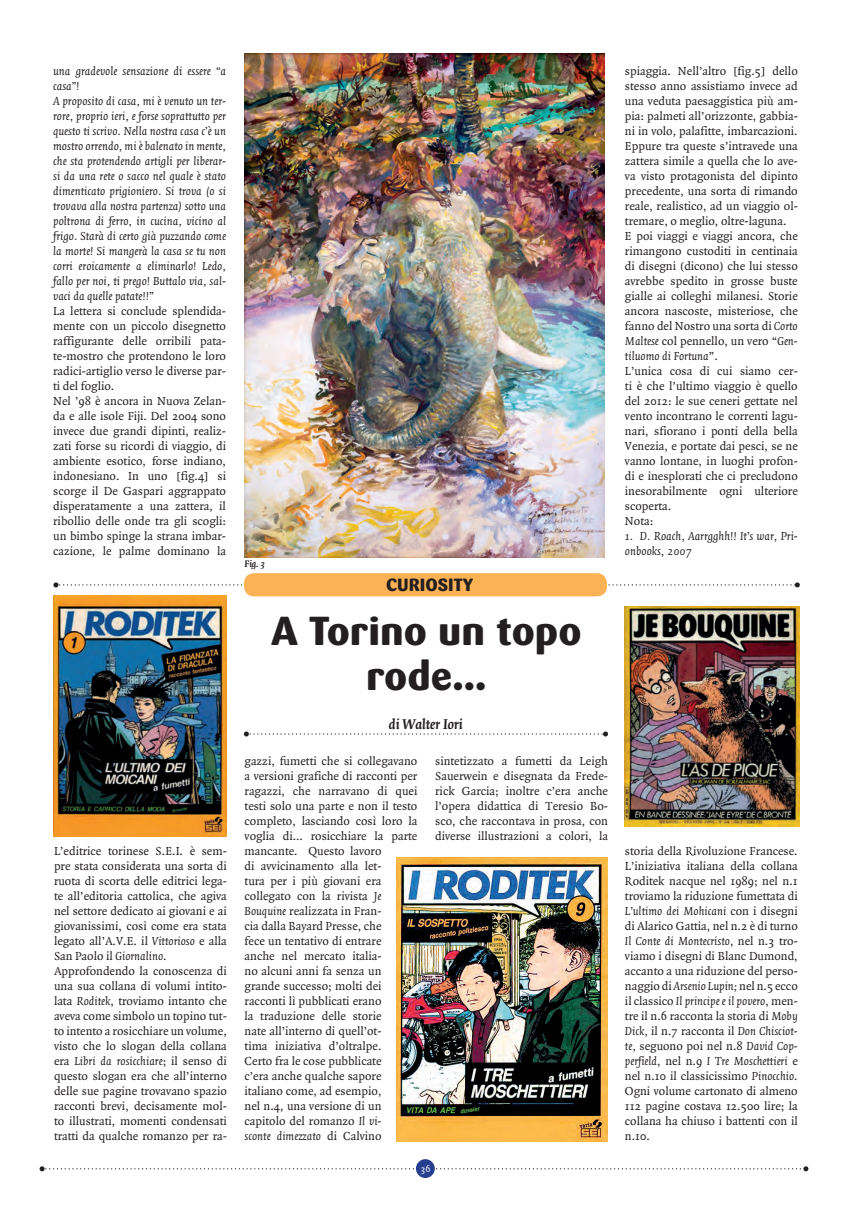
<style>
.page{position:relative;width:851px;height:1205px;background:#fff}
.page>*{position:absolute;margin:0;border:0;box-sizing:border-box;transform-origin:0 0}
.t1{font:800 40px/45px "Sari";color:#231f20;text-align:center}
.t2{font:800 17.5px "Sari";color:#231f20}
.t3{font:italic 700 15px "Quadraat";color:#231f20}
.t4{font:12.5px/15px "Quadraat";color:#231f20}
.t5{font:italic 12.5px/15px "Quadraat";color:#231f20}
.t6{font:italic 700 10px "Quadraat";color:#231f20}
.t7{font:10px "Quadraat";color:#fff}
.s1{font-style:italic}
</style>
<div class="page">
<svg style="left:40px;top:1166px;width:768px;height:5px"></svg>
<div style="left:416px;top:1159px;width:18px;height:19px;background:#253f8e;border-radius:50%"></div>
<img style="left:244px;top:53px;width:360px;height:504px">
<svg style="left:244px;top:731px;width:364px;height:5px"></svg>
<svg style="left:53px;top:582px;width:746px;height:5px"></svg>
<div style="left:244px;top:573px;width:363px;height:23px;background:#fbb254;border-radius:10px"></div>
<img style="left:53px;top:595px;width:174px;height:242px">
<img style="left:397px;top:857px;width:210px;height:284px">
<img style="left:625px;top:606px;width:174px;height:220px">
<p class="t5" style="left:53px;top:64px;width:174px">una gradevole sensazione di essere “a casa”!<br>A proposito di casa, mi è venuto un ter&shy;rore, proprio ieri, e forse soprattutto per questo ti scrivo. Nella nostra casa c’è un mostro orrendo, mi è balenato in mente, che sta protendendo artigli per liberar&shy;si da una rete o sacco nel quale è stato dimenticato prigioniero. Si trova (o si trovava alla nostra partenza) sotto una poltrona di ferro, in cucina, vicino al frigo. Starà di certo già puzzando come la morte! Si mangerà la casa se tu non corri eroicamente a eliminarlo! Ledo, fallo per noi, ti prego! Buttalo via, sal&shy;vaci da quelle patate!!”</p>
<p class="t4" style="left:53px;top:304px;width:174px">La lettera si conclude splendida&shy;mente con un piccolo disegnetto raffigurante delle orribili pata&shy;te-mostro che protendono le loro radici-artiglio verso le diverse par&shy;ti del foglio.<br>Nel ’98 è ancora in Nuova Zelan&shy;da e alle isole Fiji. Del 2004 sono invece due grandi dipinti, realiz&shy;zati forse su ricordi di viaggio, di ambiente esotico, forse indiano, indonesiano. In uno [fig.4] si scorge il De Gaspari aggrappato disperatamente a una zattera, il ribollio delle onde tra gli scogli: un bimbo spinge la strana imbar&shy;cazione, le palme dominano la</p>
<p class="t4" style="left:54px;top:844px;width:174px">L’editrice torinese S.E.I. è sem&shy;pre stata considerata una sorta di ruota di scorta delle editrici lega&shy;te all’editoria cattolica, che agiva nel settore dedicato ai giovani e ai giovanissimi, così come era stata legato all’A.V.E. il <span class="s1">Vittorioso</span> e alla San Paolo il <span class="s1">Giornalino</span>.<br>Approfondendo la conoscenza di una sua collana di volumi intito&shy;lata <span class="s1">Roditek</span>, troviamo intanto che aveva come simbolo un topino tut&shy;to intento a rosicchiare un volume, visto che lo slogan della collana era <span class="s1">Libri da rosicchiare</span>; il senso di questo slogan era che all’interno delle sue pagine trovavano spazio racconti brevi, decisamente mol&shy;to illustrati, momenti condensati tratti da qualche romanzo per ra-</p>
<p class="t6" style="left:244px;top:558px;width:22px">Fig. 3</p>
<h2 class="t2" style="left:386px;top:574px;width:89px">CURIOSITY</h2>
<h1 class="t1" style="left:271px;top:608px;width:312px">A Torino un topo rode…</h1>
<p class="t3" style="left:389px;top:716px;width:75px">di Walter Iori</p>
<p class="t4" style="left:244px;top:754px;width:174px">gazzi, fumetti che si collegavano a versioni grafiche di racconti per ragazzi, che narravano di quei testi solo una parte e non il testo completo, lasciando così loro la voglia di… rosicchiare la parte mancante. Questo lavoro<br>di avvicinamento alla let-<br>tura per i più giovani era collegato con la rivista <span class="s1">Je<br>Bouquine</span> realizzata in Fran-<br>cia dalla Bayard Presse, che<br>fece un tentativo di entrare<br>anche nel mercato italia-<br>no alcuni anni fa senza un grande successo; molti dei racconti lì pubblicati erano<br>la traduzione delle storie<br>nate all’interno di quell’ot-<br>tima iniziativa d’oltralpe.<br>Certo fra le cose pubblicate<br>c’era anche qualche sapore italiano come, ad esempio,<br>nel n.4, una versione di un capitolo del romanzo <span class="s1">Il vi-<br>sconte dimezzato</span> di Calvino</p>
<p class="t4" style="left:435px;top:754px;width:174px;text-align:justify">sintetizzato a fumetti da Leigh Sauerwein e disegnata da Frede&shy;rick Garcia; inoltre c’era anche l’opera didattica di Teresio Bo&shy;sco, che raccontava in prosa, con diverse illustrazioni a colori, la</p>
<p class="t7" style="left:420px;top:1163px;width:12px">36</p>
<p class="t4" style="left:625px;top:64px;width:174px">spiaggia. Nell’altro [fig.5] dello stesso anno assistiamo invece ad una veduta paesaggistica più am&shy;pia: palmeti all’orizzonte, gabbia&shy;ni in volo, palafitte, imbarcazioni.<br>Eppure tra queste s’intravede una zattera simile a quella che lo ave&shy;va visto protagonista del dipinto precedente, una sorta di rimando reale, realistico, ad un viaggio ol&shy;tremare, o meglio, oltre-laguna.<br>E poi viaggi e viaggi ancora, che rimangono custoditi in centinaia di disegni (dicono) che lui stesso avrebbe spedito in grosse buste gialle ai colleghi milanesi. Storie ancora nascoste, misteriose, che fanno del Nostro una sorta di <span class="s1">Corto<br>Maltese</span> col pennello, un vero “<span class="s1">Gen&shy;tiluomo di Fortuna</span>”.<br>L’unica cosa di cui siamo cer&shy;ti è che l’ultimo viaggio è quello del 2012: le sue ceneri gettate nel vento incontrano le correnti lagu&shy;nari, sfiorano i ponti della bella<br>Venezia, e portate dai pesci, se ne vanno lontane, in luoghi profon&shy;di e inesplorati che ci precludono inesorabilmente ogni ulteriore scoperta.<br>Nota:</p>
<p class="t5" style="left:625px;top:529px;width:174px">1. D. Roach, Aarrgghh!! It’s war, Pri&shy;onbooks, 2007</p>
<p class="t4" style="left:625px;top:844px;width:174px;text-align:justify">storia della Rivoluzione Francese.<br>L’iniziativa italiana della collana Roditek nacque nel 1989; nel n.1 troviamo la riduzione fumettata di <span class="s1">L’ultimo dei Mohicani</span> con i disegni di Alarico Gattia, nel n.2 è di turno <span class="s1">Il Conte di Montecristo</span>, nel n.3 tro&shy;viamo i disegni di Blanc Dumond, accanto a una riduzione del perso&shy;naggio di <span class="s1">Arsenio Lupin;</span> nel n.5 ecco il classico <span class="s1">Il principe e il povero</span>, men&shy;tre il n.6 racconta la storia di <span class="s1">Moby Dick,</span> il n.7 racconta il <span class="s1">Don Chisciot&shy;te,</span> seguono poi nel n.8 <span class="s1">David Cop&shy;perfield</span>, nel n.9 <span class="s1">I Tre Moschettieri</span> e nel n.10 il classicissimo <span class="s1">Pinocchio</span>.<br>Ogni volume cartonato di almeno 112 pagine costava 12.500 lire; la collana ha chiuso i battenti con il n.10.</p>
</div>
